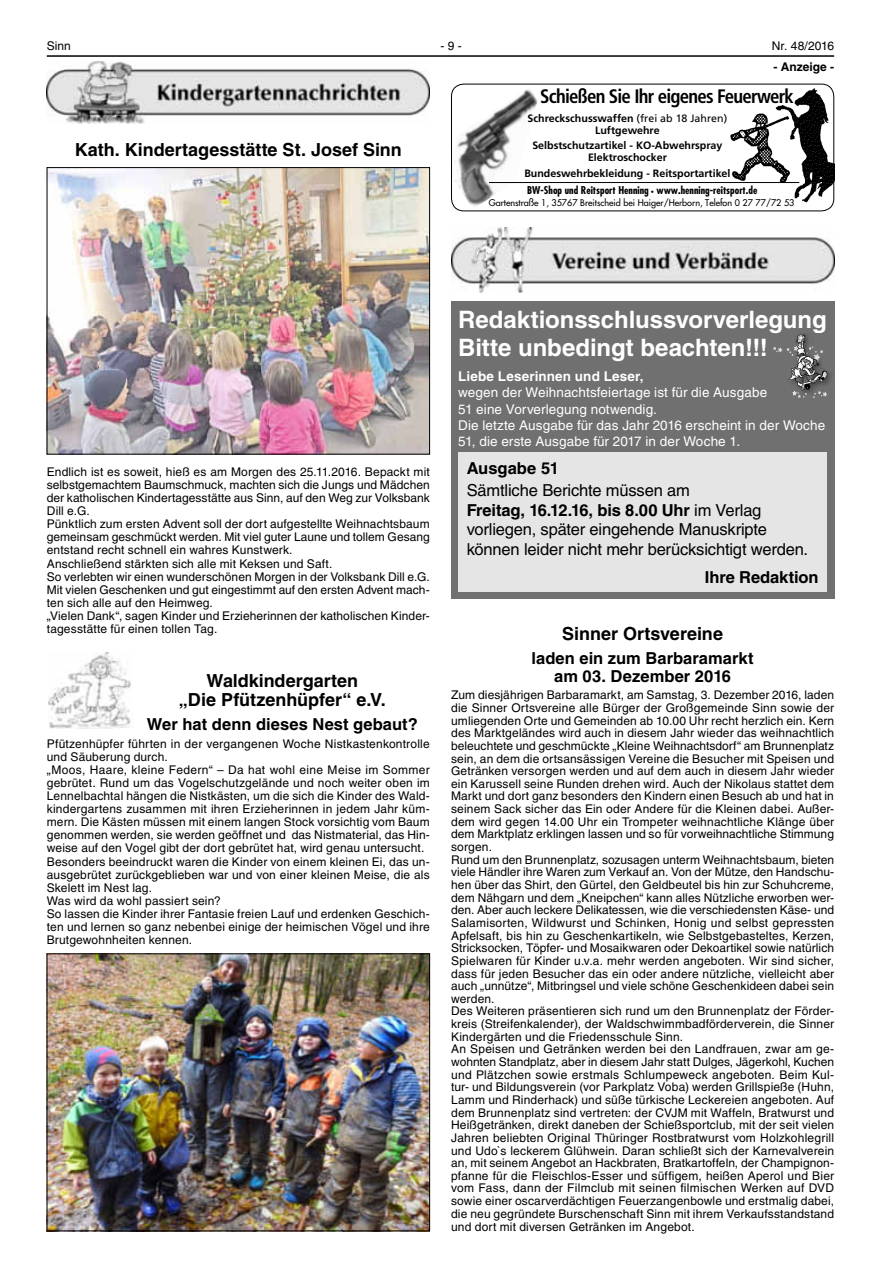
<style>
.page{position:relative;width:881px;height:1263px;background:#fff}
.page>*{position:absolute;margin:0;border:0;box-sizing:border-box;transform-origin:0 0}
.t1{font:700 24px/28.8px "Helvetica LT";letter-spacing:-.005em;color:#fff}
.t2{font:700 condensed 19.5px "Frutiger LT";letter-spacing:-.04em;color:#000;scale:.96 1}
.t3{font:700 18px/19.5px "Helvetica LT";color:#000;text-align:center}
.t4{font:16.5px/19.8px "Helvetica LT";letter-spacing:-.01em;color:#000}
.t5{font:700 16.5px/17.9px "Helvetica LT";color:#000;text-align:center}
.t6{font:13.5px/16.2px "Helvetica LT";letter-spacing:.01em;color:#fff}
.t7{font:700 13.5px "Helvetica LT";letter-spacing:.015em;color:#fff}
.t8{font:12px/12.6px "Helvetica LT";letter-spacing:.01em;color:#000}
.t9{font:700 12px "Helvetica LT";color:#000}
.t10{font:700 10.65px/11.6px "Frutiger LT";color:#000;text-align:center}
.t11{font:700 condensed 10.5px "Futura LT";color:#000}
.t12{font:9px "Futura LT";color:#000}
.s1{font-weight:400}
.s2{font-size:6px}
.s3{font-weight:700}
</style>
<div class="page">
<hr style="left:47px;top:55px;width:786px;height:2px;background:#000">
<img style="left:47px;top:62px;width:382px;height:61px">
<img style="left:49px;top:169px;width:378px;height:283px">
<img style="left:48px;top:652px;width:83px;height:77px">
<img style="left:49px;top:955px;width:378px;height:274px">
<div style="left:47px;top:953px;width:382px;height:278px;border:1px solid #000"></div>
<img style="left:451px;top:227px;width:382px;height:65px">
<div style="left:451px;top:302px;width:382px;height:297px;background:#707070"></div>
<div style="left:458px;top:452px;width:368px;height:140px;background:#e5e5e5"></div>
<svg style="left:773px;top:347px;width:9px;height:5px"></svg>
<img style="left:808px;top:372px;width:23px;height:21px">
<img style="left:813px;top:391px;width:14px;height:6px">
<img style="left:792px;top:391px;width:16px;height:6px">
<svg style="left:788px;top:334px;width:39px;height:57px"></svg>
<img style="left:451px;top:87px;width:86px;height:123px">
<div style="left:451px;top:84px;width:382px;height:127px;border:1px solid #000;border-radius:12px"></div>
<img style="left:730px;top:113px;width:45px;height:68px">
<img style="left:775px;top:88px;width:58px;height:114px">
<hr style="left:489px;top:182px;width:310px;height:1px;background:#000">
<p class="t8" style="left:47px;top:40px;width:26px">Sinn</p>
<p class="t8" style="left:440px;top:40px;width:23px">-9-</p>
<p class="t8" style="left:771px;top:40px;width:64px">Nr. 48/2016</p>
<h3 class="t3" style="left:75px;top:140px;width:328px">Kath. Kindertagesstätte St. Josef Sinn</h3>
<p class="t9" style="left:773px;top:60px;width:62px">- Anzeige -</p>
<h2 class="t2" style="left:540px;top:85px;width:266px">Schießen Sie Ihr eigenes Feuerwerk</h2>
<p class="t10" style="left:527px;top:113px;width:201px">Schreckschusswaffen <span class="s1">(frei ab 18 Jahren)<br></span>Luftgewehre</p>
<p class="t10" style="left:532px;top:140px;width:191px">Selbstschutzartikel - KO-Abwehrspray<br>Elektroschocker</p>
<p class="t10" style="left:524px;top:167px;width:207px">Bundeswehrbekleidung - Reitsportartikel</p>
<p class="t11" style="left:527px;top:183px;width:231px">BW-Shop und Reitsport Henning <span class="s2">•</span> www.henning-reitsport.de</p>
<p class="t12" style="left:488px;top:196px;width:307px">Gartenstraße 1, 35767 Breitscheid bei Haiger/Herborn, Telefon 0 27 77/72 53</p>
<p class="t8" style="left:47px;top:466px;width:384px;line-height:13px">Endlich ist es soweit, hieß es am Morgen des 25.11.2016. Bepackt mit selbstgemachtem Baumschmuck, machten sich die Jungs und Mädchen der katholischen Kindertagesstätte aus Sinn, auf den Weg zur Volksbank Dill e.G.<br>Pünktlich zum ersten Advent soll der dort aufgestellte Weihnachtsbaum gemeinsam geschmückt werden. Mit viel guter Laune und tollem Gesang entstand recht schnell ein wahres Kunstwerk.<br>Anschließend stärkten sich alle mit Keksen und Saft.<br>So verlebten wir einen wunderschönen Morgen in der Volksbank Dill e.G.<br>Mit vielen Geschenken und gut eingestimmt auf den ersten Advent mach&shy;ten sich alle auf den Heimweg.<br>„Vielen Dank“, sagen Kinder und Erzieherinnen der katholischen Kinder&shy;tagesstätte für einen tollen Tag.</p>
<h3 class="t3" style="left:179px;top:671px;width:208px">Waldkindergarten<br>„Die Pfützenhüpfer“ e.V.</h3>
<h3 class="t5" style="left:147px;top:716px;width:272px">Wer hat denn dieses Nest gebaut?</h3>
<p class="t8" style="left:47px;top:738px;width:384px;line-height:13px">Pfützenhüpfer führten in der vergangenen Woche Nistkastenkontrolle und Säuberung durch.<br>„Moos, Haare, kleine Federn“ – Da hat wohl eine Meise im Sommer gebrütet. Rund um das Vogelschutzgelände und noch weiter oben im Lennelbachtal hängen die Nistkästen, um die sich die Kinder des Wald&shy;kindergartens zusammen mit ihren Erzieherinnen in jedem Jahr küm&shy;mern. Die Kästen müssen mit einem langen Stock vorsichtig vom Baum genommen werden, sie werden geöffnet und das Nistmaterial, das Hin&shy;weise auf den Vogel gibt der dort gebrütet hat, wird genau untersucht.<br>Besonders beeindruckt waren die Kinder von einem kleinen Ei, das un&shy;ausgebrütet zurückgeblieben war und von einer kleinen Meise, die als Skelett im Nest lag.<br>Was wird da wohl passiert sein?<br>So lassen die Kinder ihrer Fantasie freien Lauf und erdenken Geschich&shy;ten und lernen so ganz nebenbei einige der heimischen Vögel und ihre Brutgewohnheiten kennen.</p>
<h1 class="t1" style="left:458px;top:304px;width:370px">Redaktionsschlussvorverlegung<br>Bitte unbedingt beachten!!!</h1>
<p class="t7" style="left:458px;top:368px;width:187px">Liebe Leserinnen und Leser,</p>
<p class="t6" style="left:458px;top:384px;width:368px">wegen der Weihnachtsfeiertage ist für die Ausgabe<br>51 eine Vorverlegung notwendig.<br>Die letzte Ausgabe für das Jahr 2016 erscheint in der Woche 51, die erste Ausgabe für 2017 in der Woche 1.</p>
<h3 class="t5" style="left:466px;top:459px;width:94px">Ausgabe 51</h3>
<h3 class="t4" style="left:466px;top:480px;width:343px">Sämtliche Berichte müssen am<br><span class="s3">Freitag, 16.12.16, bis 8.00 Uhr</span> im Verlag vorliegen, später eingehende Manuskripte können leider nicht mehr berücksichtigt werden.</h3>
<h3 class="t5" style="left:704px;top:568px;width:115px">Ihre Redaktion</h3>
<h3 class="t3" style="left:562px;top:624px;width:162px">Sinner Ortsvereine</h3>
<h3 class="t5" style="left:531px;top:650px;width:223px">laden ein zum Barbaramarkt am 03. Dezember 2016</h3>
<p class="t8" style="left:451px;top:690px;width:384px">Zum diesjährigen Barbaramarkt, am Samstag, 3. Dezember 2016, laden die Sinner Ortsvereine alle Bürger der Großgemeinde Sinn sowie der umliegenden Orte und Gemeinden ab 10.00 Uhr recht herzlich ein. Kern des Marktgeländes wird auch in diesem Jahr wieder das weihnachtlich beleuchtete und geschmückte „Kleine Weihnachtsdorf“ am Brunnenplatz sein, an dem die ortsansässigen Vereine die Besucher mit Speisen und Getränken versorgen werden und auf dem auch in diesem Jahr wieder ein Karussell seine Runden drehen wird. Auch der Nikolaus stattet dem Markt und dort ganz besonders den Kindern einen Besuch ab und hat in seinem Sack sicher das Ein oder Andere für die Kleinen dabei. Außer&shy;dem wird gegen 14.00 Uhr ein Trompeter weihnachtliche Klänge über dem Marktplatz erklingen lassen und so für vorweihnachtliche Stimmung sorgen.<br>Rund um den Brunnenplatz, sozusagen unterm Weihnachtsbaum, bieten viele Händler ihre Waren zum Verkauf an. Von der Mütze, den Handschu&shy;hen über das Shirt, den Gürtel, den Geldbeutel bis hin zur Schuhcreme, dem Nähgarn und dem „Kneipchen“ kann alles Nützliche erworben wer&shy;den. Aber auch leckere Delikatessen, wie die verschiedensten Käse- und Salamisorten, Wildwurst und Schinken, Honig und selbst gepressten Apfelsaft, bis hin zu Geschenkartikeln, wie Selbstgebasteltes, Kerzen, Stricksocken, Töpfer- und Mosaikwaren oder Dekoartikel sowie natürlich Spielwaren für Kinder u.v.a. mehr werden angeboten. Wir sind sicher, dass für jeden Besucher das ein oder andere nützliche, vielleicht aber auch „unnütze“, Mitbringsel und viele schöne Geschenkideen dabei sein werden.<br>Des Weiteren präsentieren sich rund um den Brunnenplatz der Förder&shy;kreis (Streifenkalender), der Waldschwimmbadförderverein, die Sinner Kindergärten und die Friedensschule Sinn.<br>An Speisen und Getränken werden bei den Landfrauen, zwar am ge&shy;wohnten Standplatz, aber in diesem Jahr statt Dulges, Jägerkohl, Kuchen und Plätzchen sowie erstmals Schlumpeweck angeboten. Beim Kul&shy;tur- und Bildungsverein (vor Parkplatz Voba) werden Grillspieße (Huhn, Lamm und Rinderhack) und süße türkische Leckereien angeboten. Auf dem Brunnenplatz sind vertreten: der CVJM mit Waffeln, Bratwurst und Heißgetränken, direkt daneben der Schießsportclub, mit der seit vielen Jahren beliebten Original Thüringer Rostbratwurst vom Holzkohlegrill und Udo`s leckerem Glühwein. Daran schließt sich der Karnevalverein an, mit seinem Angebot an Hackbraten, Bratkartoffeln, der Champignon&shy;pfanne für die Fleischlos-Esser und süffigem, heißen Aperol und Bier vom Fass, dann der Filmclub mit seinen filmischen Werken auf DVD sowie einer oscarverdächtigen Feuerzangenbowle und erstmalig dabei, die neu gegründete Burschenschaft Sinn mit ihrem Verkaufsstandstand und dort mit diversen Getränken im Angebot.</p>
</div>
